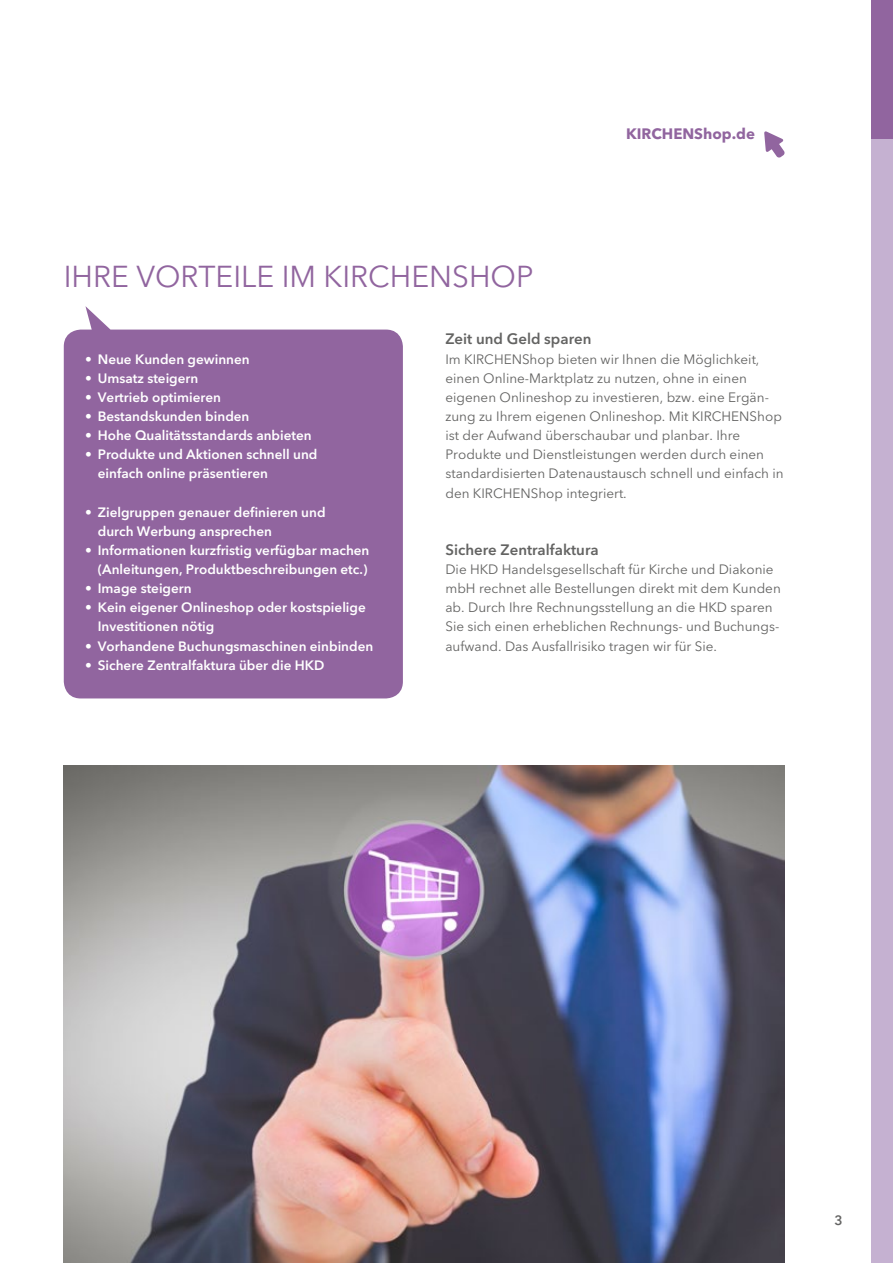
<style>
.page{position:relative;width:893px;height:1263px;background:#fff}
.page>*{position:absolute;margin:0;border:0;box-sizing:border-box;transform-origin:0 0}
.t1{font:30px "Avenir Next LT Pro";color:#91659f}
.t2{font:600 15px "Avenir Next LT Pro";color:#636362}
.t3{font:700 15px "Avenir Next LT Pro";color:#91659f}
.t4{font:13.5px/19.2px "Avenir Next LT Pro";color:#636362}
.t5{font:600 13.5px/19.2px "Avenir Next LT Pro";color:#fff}
.t6{font:600 13.5px "Avenir Next LT Pro";color:#636362}
</style>
<div class="page">
<div style="left:872px;top:102px;width:21px;height:1161px;background:#c5b1d1"></div>
<div style="left:872px;top:0;width:21px;height:139px;background:#91659f"></div>
<img style="left:64px;top:765px;width:720px;height:498px">
<div style="left:64px;top:306px;width:339px;height:392px;background:#91659f"></div>
<svg style="left:764px;top:131px;width:21px;height:27px"></svg>
<h1 class="t1" style="left:64px;top:259px;width:471px">IHRE VORTEILE IM KIRCHENSHOP</h1>
<p class="t3" style="left:626px;top:125px;width:130px">KIRCHENShop.de</p>
<p class="t5" style="left:85px;top:349px;width:166px">• Neue Kunden gewinnen</p>
<p class="t5" style="left:85px;top:368px;width:115px">• Umsatz steigern</p>
<p class="t5" style="left:85px;top:387px;width:137px">• Vertrieb optimieren</p>
<p class="t5" style="left:85px;top:407px;width:166px">• Bestandskunden binden</p>
<p class="t5" style="left:85px;top:426px;width:228px">• Hohe Qualitätsstandards anbieten</p>
<p class="t5" style="left:98px;top:445px;width:221px;text-indent:-13px">• Produkte und Aktionen schnell und einfach online präsentieren</p>
<p class="t5" style="left:98px;top:502px;width:229px;text-indent:-13px">• Zielgruppen genauer definieren und durch Werbung ansprechen</p>
<p class="t5" style="left:85px;top:540px;width:286px;text-align:right">• Informationen kurzfristig verfügbar machen (Anleitungen, Produktbeschreibungen etc.)</p>
<p class="t5" style="left:85px;top:579px;width:108px">• Image steigern</p>
<p class="t5" style="left:98px;top:598px;width:270px;text-indent:-13px">• Kein eigener Onlineshop oder kostspielige<br>Investitionen nötig</p>
<p class="t5" style="left:85px;top:636px;width:290px">• Vorhandene Buchungsmaschinen einbinden</p>
<p class="t5" style="left:85px;top:655px;width:241px">• Sichere Zentralfaktura über die HKD</p>
<p class="t2" style="left:445px;top:330px;width:148px">Zeit und Geld sparen</p>
<p class="t4" style="left:445px;top:349px;width:340px">Im KIRCHENShop bieten wir Ihnen die Möglichkeit, einen Online-Marktplatz zu nutzen, ohne in einen eigenen Onlineshop zu investieren, bzw. eine Ergän&shy;zung zu Ihrem eigenen Onlineshop. Mit KIRCHENShop ist der Aufwand überschaubar und planbar. Ihre Produkte und Dienstleistungen werden durch einen standardisierten Datenaustausch schnell und einfach in den KIRCHENShop integriert.</p>
<p class="t2" style="left:445px;top:541px;width:155px">Sichere Zentralfaktura</p>
<p class="t4" style="left:445px;top:560px;width:337px">Die HKD Handelsgesellschaft für Kirche und Diakonie mbH rechnet alle Bestellungen direkt mit dem Kunden ab. Durch Ihre Rechnungsstellung an die HKD sparen Sie sich einen erheblichen Rechnungs- und Buchungs&shy;aufwand. Das Ausfallrisiko tragen wir für Sie.</p>
<p class="t6" style="left:835px;top:1212px;width:10px">3</p>
</div>
